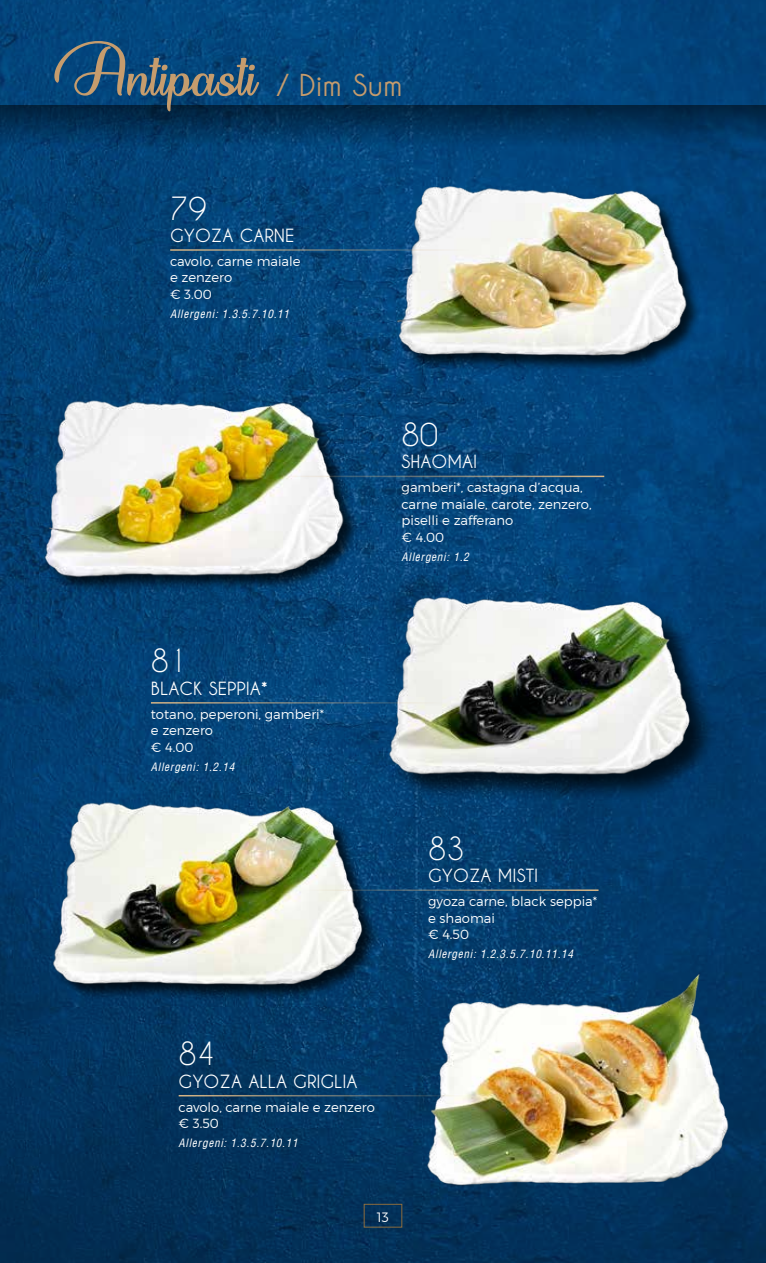
<style>
.page{position:relative;width:766px;height:1263px;background:#fff}
.page>*{position:absolute;margin:0;border:0;box-sizing:border-box;transform-origin:0 0}
.t1{font:78px "Dream Her";color:#c69c6d}
.t2{font:30px "Caviar Dreams";color:#fff}
.t3{font:700 30px "Caviar Dreams";color:#c69c6d}
.t4{font:700 18px "Caviar Dreams";color:#fff}
.t5{font:300 13.5px "Montserrat";color:#fff}
.t6{font:300 13.2px/16.5px "Montserrat";color:#fff}
.t7{font:italic condensed 11.25px "Helvetica LT";letter-spacing:.06em;color:#fff}
</style>
<div class="page">
<img style="left:0;top:0;width:765px;height:1263px">
<div style="left:0;top:105px;width:765px;height:42px;background:linear-gradient(to bottom,#01223d,#034378)"></div>
<img style="left:38px;top:748px;width:345px;height:283px">
<div style="left:389px;top:597px;width:329px;height:207px;background:#023a6c"></div>
<img style="left:375px;top:543px;width:336px;height:272px">
<img style="left:386px;top:940px;width:375px;height:304px">
<img style="left:370px;top:136px;width:344px;height:279px">
<img style="left:38px;top:360px;width:323px;height:271px">
<hr style="left:179px;top:1095px;width:293px;height:1px;background:#d9b686">
<hr style="left:298px;top:889px;width:300px;height:2px;background:#d9b686">
<hr style="left:151px;top:702px;width:294px;height:2px;background:#d9b686">
<hr style="left:262px;top:476px;width:342px;height:1px;background:#d9b686">
<hr style="left:170px;top:249px;width:302px;height:2px;background:#d9b686">
<div style="left:363px;top:1204px;width:39px;height:23px;border:1px solid #8c6c3d"></div>
<img style="left:0;top:200px;width:38px;height:1063px">
<h1 class="t1" style="left:54px;top:28px;width:204px">Antipasti</h1>
<h2 class="t3" style="left:277px;top:68px;width:127px">/ Dim Sum</h2>
<h2 class="t2" style="left:170px;top:192px;width:38px">79</h2>
<h3 class="t4" style="left:170px;top:225px;width:126px">GYOZA CARNE</h3>
<p class="t6" style="left:170px;top:253px;width:132px">cavolo, carne maiale e zenzero<br>€ 3.00</p>
<p class="t7" style="left:170px;top:307px;width:120px">Allergeni: 1.3.5.7.10.11</p>
<h2 class="t2" style="left:401px;top:418px;width:38px">80</h2>
<h3 class="t4" style="left:401px;top:452px;width:77px">SHAOMAI</h3>
<p class="t6" style="left:401px;top:479px;width:191px">gamberi*, castagna d’acqua, carne maiale, carote, zenzero, piselli e zafferano<br>€ 4.00</p>
<p class="t7" style="left:401px;top:550px;width:69px">Allergeni: 1.2</p>
<h2 class="t2" style="left:151px;top:645px;width:38px">81</h2>
<h3 class="t4" style="left:151px;top:678px;width:119px">BLACK SEPPIA*</h3>
<p class="t6" style="left:151px;top:706px;width:175px">totano, peperoni, gamberi* e zenzero<br>€ 4.00</p>
<p class="t7" style="left:151px;top:760px;width:85px">Allergeni: 1.2.14</p>
<h2 class="t2" style="left:179px;top:1037px;width:38px">84</h2>
<h3 class="t4" style="left:179px;top:1071px;width:180px">GYOZA ALLA GRIGLIA</h3>
<p class="t6" style="left:179px;top:1098px;width:198px">cavolo, carne maiale e zenzero € 3.50</p>
<p class="t7" style="left:179px;top:1136px;width:120px">Allergeni: 1.3.5.7.10.11</p>
<p class="t5" style="left:377px;top:1208px;width:14px">13</p>
<h2 class="t2" style="left:428px;top:832px;width:38px">83</h2>
<h3 class="t4" style="left:428px;top:865px;width:112px">GYOZA MISTI</h3>
<p class="t6" style="left:428px;top:893px;width:170px">gyoza carne, black seppia* e shaomai<br>€ 4.50</p>
<p class="t7" style="left:428px;top:947px;width:146px">Allergeni: 1.2.3.5.7.10.11.14</p>
</div>
